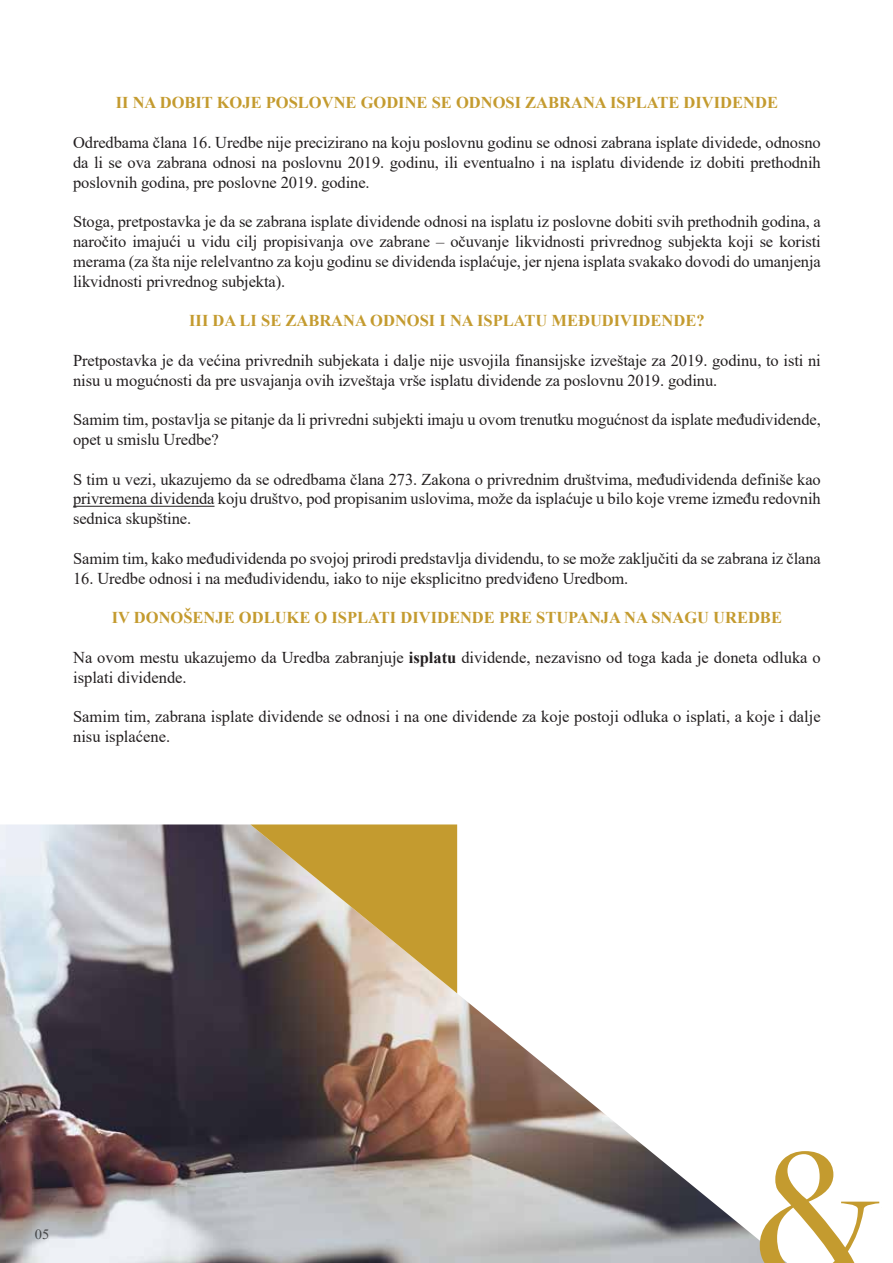
<style>
.page{position:relative;width:893px;height:1263px;background:#fff}
.page>*{position:absolute;margin:0;border:0;box-sizing:border-box;transform-origin:0 0}
.t1{font:16.5px/19.8px "Times New Roman";letter-spacing:-.005em;color:#231f20}
.t2{font:700 16.5px "Times New Roman";color:#c49b2f}
.t3{font:14.1px "Times New Roman";color:#464748}
.s1{font-weight:700}
</style>
<div class="page">
<img style="left:0;top:824px;width:760px;height:439px">
<svg style="left:760px;top:1151px;width:120px;height:112px"></svg>
<hr style="left:73px;top:506px;width:141px;height:1px;background:#231f20">
<svg style="left:250px;top:824px;width:207px;height:169px;background:#ba9f64"></svg>
<p class="t2" style="left:116px;top:91px;width:664px">II NA DOBIT KOJE POSLOVNE GODINE SE ODNOSI ZABRANA ISPLATE DIVIDENDE</p>
<p class="t1" style="left:73px;top:132px;width:749px;text-align:justify">Odredbama člana 16. Uredbe nije precizirano na koju poslovnu godinu se odnosi zabrana isplate dividede, odnosno da li se ova zabrana odnosi na poslovnu 2019. godinu, ili eventualno i na isplatu dividende iz dobiti prethodnih poslovnih godina, pre poslovne 2019. godine.</p>
<p class="t1" style="left:73px;top:211px;width:749px;text-align:justify">Stoga, pretpostavka je da se zabrana isplate dividende odnosi na isplatu iz poslovne dobiti svih prethodnih godina, a naročito imajući u vidu cilj propisivanja ove zabrane – očuvanje likvidnosti privrednog subjekta koji se koristi merama (za šta nije relelvantno za koju godinu se dividenda isplaćuje, jer njena isplata svakako dovodi do umanjenja likvidnosti privrednog subjekta).</p>
<p class="t2" style="left:189px;top:309px;width:517px">III DA LI SE ZABRANA ODNOSI I NA ISPLATU MEĐUDIVIDENDE?</p>
<p class="t1" style="left:73px;top:350px;width:749px">Pretpostavka je da većina privrednih subjekata i dalje nije usvojila finansijske izveštaje za 2019. godinu, to isti ni nisu u mogućnosti da pre usvajanja ovih izveštaja vrše isplatu dividende za poslovnu 2019. godinu.</p>
<p class="t1" style="left:73px;top:409px;width:749px">Samim tim, postavlja se pitanje da li privredni subjekti imaju u ovom trenutku mogućnost da isplate međudividende, opet u smislu Uredbe?</p>
<p class="t1" style="left:73px;top:469px;width:749px;text-align:justify">S tim u vezi, ukazujemo da se odredbama člana 273. Zakona o privrednim društvima, međudividenda definiše kao privremena dividenda koju društvo, pod propisanim uslovima, može da isplaćuje u bilo koje vreme između redovnih sednica skupštine.</p>
<p class="t1" style="left:73px;top:548px;width:749px">Samim tim, kako međudividenda po svojoj prirodi predstavlja dividendu, to se može zaključiti da se zabrana iz člana</p>
<p class="t1" style="left:73px;top:568px;width:557px">16. Uredbe odnosi i na međudividendu, iako to nije eksplicitno predviđeno Uredbom.</p>
<p class="t2" style="left:112px;top:606px;width:672px">IV DONOŠENJE ODLUKE O ISPLATI DIVIDENDE PRE STUPANJA NA SNAGU UREDBE</p>
<p class="t1" style="left:73px;top:647px;width:749px">Na ovom mestu ukazujemo da Uredba zabranjuje <span class="s1">isplatu</span> dividende, nezavisno od toga kada je doneta odluka o isplati dividende.</p>
<p class="t1" style="left:73px;top:706px;width:749px">Samim tim, zabrana isplate dividende se odnosi i na one dividende za koje postoji odluka o isplati, a koje i dalje nisu isplaćene.</p>
<p class="t3" style="left:35px;top:1224px;width:16px">05</p>
</div>
